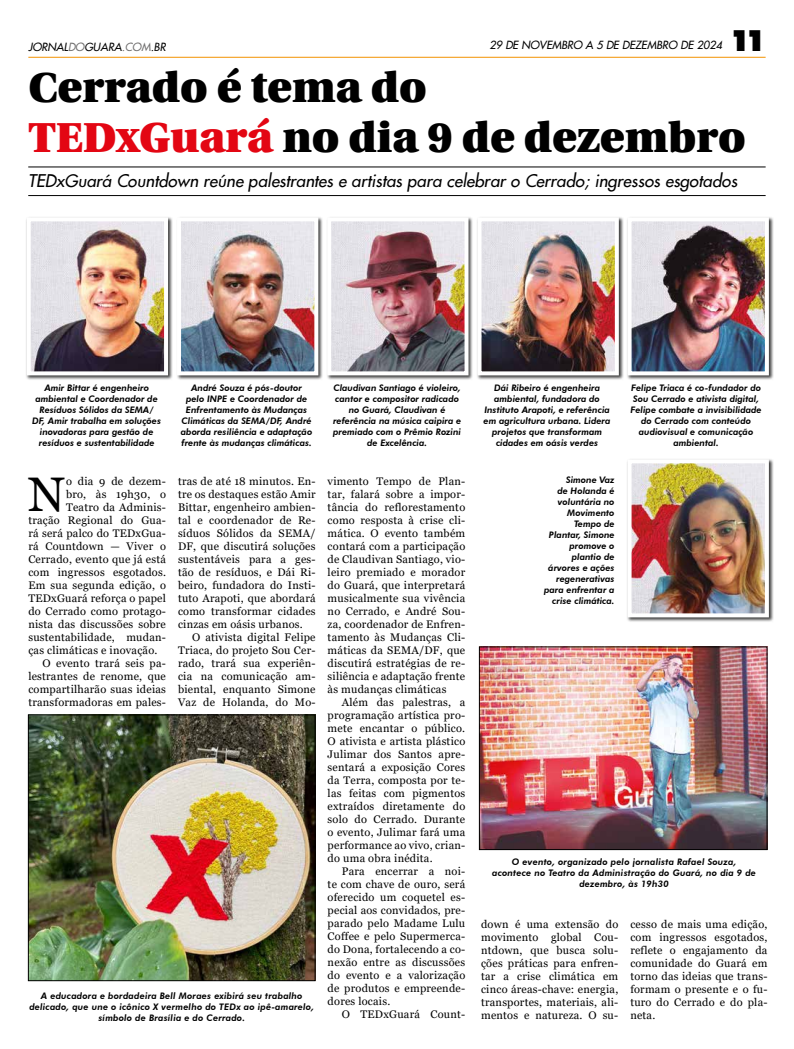
<style>
.page{position:relative;width:794px;height:1049px;background:#fff}
.page>*{position:absolute;margin:0;border:0;box-sizing:border-box;transform-origin:0 0}
.t1{font:48.5px "Georgia";color:#000}
.t2{font:900 42px/50px "Utopia";color:#000}
.t3{font:900 29.6px "Futura BT";color:#000}
.t4{font:italic 17px "Futura 2";color:#000}
.t5{font:11px/13px "Georgia";letter-spacing:.02em;color:#000;text-align:justify}
.t6{font:italic 11px "Futura 2";color:#000}
.t7{font:italic 800 9px/11px "Futura BT";color:#000;text-align:center}
.t8{font:italic 800 9px/11px "Futura BT";letter-spacing:.02em;color:#000;text-align:center}
.s1{color:#706f6f}
.s2{color:#e30613}
</style>
<div class="page">
<hr style="left:28px;top:57px;width:737px;height:1px;background:#f39200">
<hr style="left:28px;top:167px;width:737px;height:1px;background:#000">
<hr style="left:28px;top:195px;width:737px;height:1px;background:#000">
<div style="left:26px;top:216px;width:147px;height:164px;background:#000;opacity:.75"></div>
<img style="left:32px;top:222px;width:131px;height:148px">
<div style="left:27px;top:217px;width:141px;height:158px;border:4px solid #fff"></div>
<div style="left:176px;top:216px;width:147px;height:164px;background:#000;opacity:.75"></div>
<img style="left:182px;top:222px;width:131px;height:148px">
<div style="left:177px;top:217px;width:141px;height:158px;border:4px solid #fff"></div>
<div style="left:326px;top:216px;width:147px;height:164px;background:#000;opacity:.75"></div>
<img style="left:332px;top:222px;width:131px;height:148px">
<div style="left:327px;top:217px;width:141px;height:158px;border:4px solid #fff"></div>
<div style="left:476px;top:216px;width:147px;height:164px;background:#000;opacity:.75"></div>
<img style="left:482px;top:222px;width:132px;height:148px">
<div style="left:477px;top:217px;width:142px;height:158px;border:4px solid #fff"></div>
<div style="left:626px;top:216px;width:147px;height:164px;background:#000;opacity:.75"></div>
<img style="left:632px;top:222px;width:132px;height:148px">
<div style="left:627px;top:217px;width:142px;height:158px;border:4px solid #fff"></div>
<div style="left:626px;top:458px;width:147px;height:164px;background:#000;opacity:.75"></div>
<img style="left:632px;top:464px;width:132px;height:148px">
<div style="left:627px;top:459px;width:142px;height:158px;border:4px solid #fff"></div>
<img style="left:481px;top:648px;width:284px;height:200px">
<div style="left:479px;top:646px;width:288px;height:204px;border:1px solid #000"></div>
<img style="left:30px;top:716px;width:283px;height:263px">
<div style="left:28px;top:714px;width:287px;height:267px;border:1px solid #000"></div>
<p class="t6" style="left:28px;top:39px;width:139px">JORNAL<span class="s1">DO</span>GUARA<span class="s1">.COM</span>.BR</p>
<p class="t6" style="left:489px;top:37px;width:234px">29 DE NOVEMBRO A 5 DE DEZEMBRO DE 2024</p>
<h3 class="t3" style="left:730px;top:22px;width:37px">11</h3>
<h2 class="t2" style="left:28px;top:63px;width:719px">Cerrado é tema do<br><span class="s2">TEDxGuará</span> no dia 9 de dezembro</h2>
<h3 class="t4" style="left:28px;top:169px;width:710px">TEDxGuará Countdown reúne palestrantes e artistas para celebrar o Cerrado; ingressos esgotados</h3>
<p class="t7" style="left:32px;top:382px;width:130px">Amir Bittar é engenheiro ambiental e Coordenador de<br>Resíduos Sólidos da SEMA/<br>DF, Amir trabalha em soluções inovadoras para gestão de resíduos e sustentabilidade</p>
<p class="t7" style="left:181px;top:382px;width:133px">André Souza é pós-doutor pelo INPE e Coordenador de<br>Enfrentamento às Mudanças<br>Climáticas da SEMA/DF, André aborda resiliência e adaptação frente às mudanças climáticas.</p>
<p class="t7" style="left:333px;top:382px;width:130px">Claudivan Santiago é violeiro, cantor e compositor radicado no Guará, Claudivan é referência na música caipira e premiado com o Prêmio Rozini de Excelência.</p>
<p class="t7" style="left:483px;top:382px;width:128px">Dái Ribeiro é engenheira ambiental, fundadora do<br>Instituto Arapoti, e referência em agricultura urbana. Lidera projetos que transformam cidades em oásis verdes</p>
<p class="t7" style="left:630px;top:382px;width:132px">Felipe Triaca é co-fundador do<br>Sou Cerrado e ativista digital,<br>Felipe combate a invisibilidade do Cerrado com conteúdo audiovisual e comunicação ambiental.</p>
<p class="t7" style="left:544px;top:475px;width:72px;text-align:right">Simone Vaz<br>de Holanda é voluntária no<br>Movimento<br>Tempo de<br>Plantar, Simone promove o plantio de árvores e ações regenerativas para enfrentar a crise climática.</p>
<h1 class="t1" style="left:28px;top:465px;width:39px">N</h1>
<p class="t5" style="left:66px;top:475px;width:101px">o dia 9 de dezem-</p>
<p class="t5" style="left:178px;top:475px;width:139px">tras de até 18 minutos. En&shy;tre os destaques estão Amir Bittar, engenheiro ambien&shy;tal e coordenador de Re&shy;síduos Sólidos da SEMA/ DF, que discutirá soluções sustentáveis para a ges&shy;tão de resíduos, e Dái Ri&shy;beiro, fundadora do Insti&shy;tuto Arapoti, que abordará como transformar cidades cinzas em oásis urbanos.</p>
<p class="t5" style="left:178px;top:631px;width:139px;text-indent:14px">O ativista digital Felipe Triaca, do projeto Sou Cer&shy;rado, trará sua experiên&shy;cia na comunicação am&shy;biental, enquanto Simone Vaz de Holanda, do Mo-</p>
<p class="t5" style="left:328px;top:475px;width:139px">vimento Tempo de Plan&shy;tar, falará sobre a impor&shy;tância do reflorestamento como resposta à crise cli&shy;mática. O evento também contará com a participação de Claudivan Santiago, vio&shy;leiro premiado e morador do Guará, que interpretará musicalmente sua vivência no Cerrado, e André Sou&shy;za, coordenador de Enfren&shy;tamento às Mudanças Cli&shy;máticas da SEMA/DF, que discutirá estratégias de re&shy;siliência e adaptação frente às mudanças climáticas</p>
<p class="t5" style="left:328px;top:696px;width:139px;text-indent:14px">Além das palestras, a programação artística pro&shy;mete encantar o público.<br>O ativista e artista plástico Julimar dos Santos apre&shy;sentará a exposição Cores da Terra, composta por te&shy;las feitas com pigmentos extraídos diretamente do solo do Cerrado. Durante o evento, Julimar fará uma performance ao vivo, crian&shy;do uma obra inédita.</p>
<p class="t5" style="left:328px;top:865px;width:139px;text-indent:14px">Para encerrar a noi&shy;te com chave de ouro, será oferecido um coquetel es&shy;pecial aos convidados, pre&shy;parado pelo Madame Lulu Coffee e pelo Supermerca&shy;do Dona, fortalecendo a co&shy;nexão entre as discussões do evento e a valorização de produtos e empreende&shy;dores locais.</p>
<p class="t5" style="left:342px;top:1008px;width:125px">O TEDxGuará Count-</p>
<p class="t5" style="left:66px;top:488px;width:101px">bro, às 19h30, o</p>
<p class="t5" style="left:66px;top:501px;width:101px">Teatro da Adminis-</p>
<p class="t5" style="left:28px;top:514px;width:139px">tração Regional do Gua-</p>
<p class="t5" style="left:28px;top:527px;width:139px">rá será palco do TEDxGua-</p>
<p class="t5" style="left:28px;top:540px;width:139px">rá Countdown — Viver o</p>
<p class="t5" style="left:28px;top:553px;width:139px">Cerrado, evento que já está</p>
<p class="t5" style="left:28px;top:566px;width:139px">com ingressos esgotados.</p>
<p class="t5" style="left:28px;top:579px;width:139px">Em sua segunda edição, o</p>
<p class="t5" style="left:28px;top:592px;width:139px">TEDxGuará reforça o papel</p>
<p class="t5" style="left:28px;top:605px;width:139px">do Cerrado como protago-</p>
<p class="t5" style="left:28px;top:618px;width:139px">nista das discussões sobre</p>
<p class="t5" style="left:28px;top:631px;width:139px">sustentabilidade, mudan-</p>
<p class="t5" style="left:28px;top:644px;width:131px">ças climáticas e inovação.</p>
<p class="t5" style="left:43px;top:657px;width:125px">O evento trará seis pa-</p>
<p class="t5" style="left:28px;top:670px;width:139px">lestrantes de renome, que</p>
<p class="t5" style="left:28px;top:683px;width:139px">compartilharão suas ideias</p>
<p class="t5" style="left:28px;top:696px;width:139px">transformadoras em pales-</p>
<p class="t8" style="left:492px;top:857px;width:265px">O evento, organizado pelo jornalista Rafael Souza, acontece no Teatro da Administração do Guará, no dia 9 de dezembro, às 19h30</p>
<p class="t5" style="left:481px;top:918px;width:139px">down é uma extensão do movimento global Cou&shy;ntdown, que busca solu&shy;ções práticas para enfren&shy;tar a crise climática em cinco áreas-chave: energia, transportes, materiais, ali&shy;mentos e natureza. O su-</p>
<p class="t5" style="left:630px;top:918px;width:139px">cesso de mais uma edição, com ingressos esgotados, reflete o engajamento da comunidade do Guará em torno das ideias que trans&shy;formam o presente e o fu&shy;turo do Cerrado e do pla&shy;neta.</p>
<p class="t8" style="left:29px;top:990px;width:286px">A educadora e bordadeira Bell Moraes exibirá seu trabalho delicado, que une o icônico X vermelho do TEDx ao ipê-amarelo, símbolo de Brasília e do Cerrado.</p>
</div>
